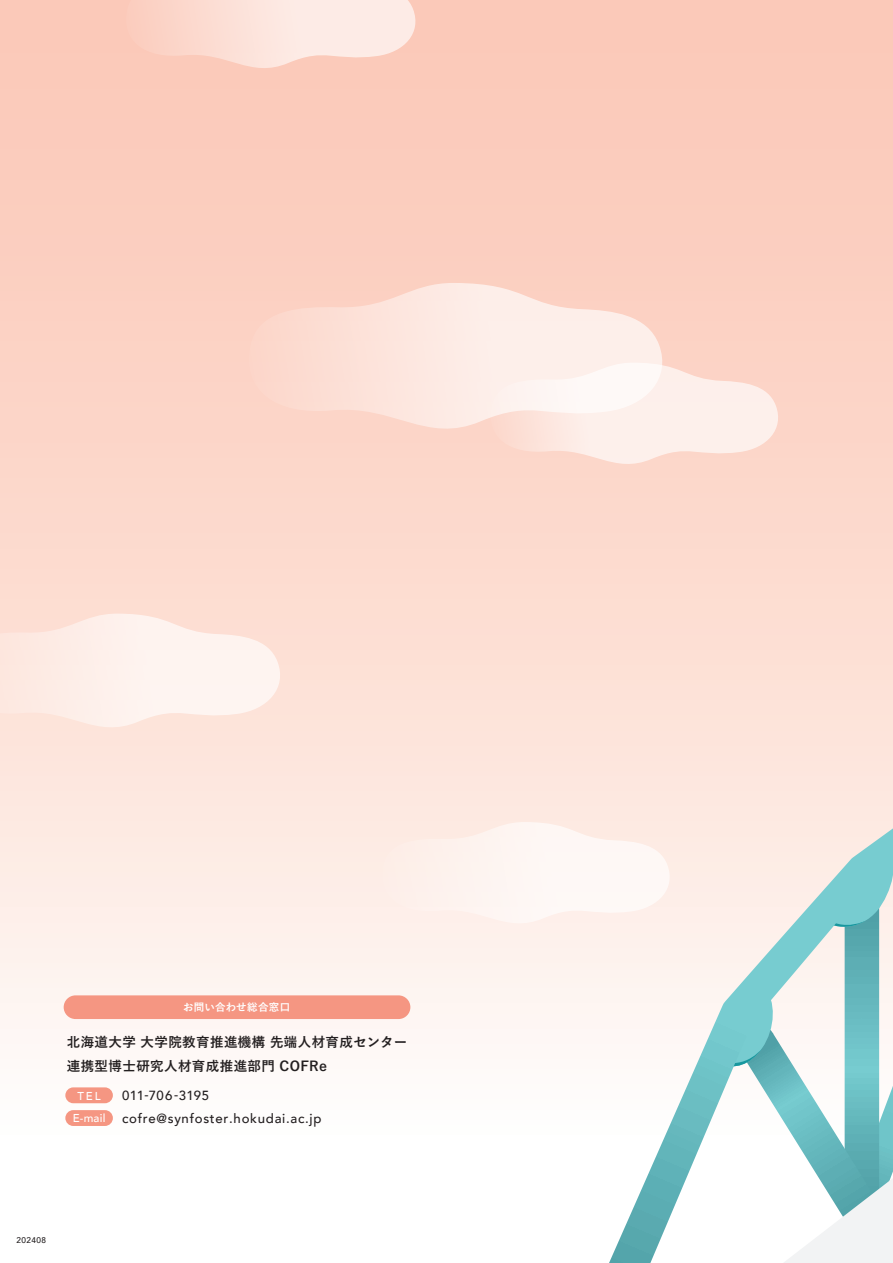
<style>
.page{position:relative;width:893px;height:1263px;background:#fff}
.page>*{position:absolute;margin:0;border:0;box-sizing:border-box;transform-origin:0 0}
.t1{font:700 13.5px/23.7px "Yu Go";letter-spacing:.03em;color:#231f20}
.t2{font:500 13.2px "Avenir";letter-spacing:.055em;color:#231f20}
.t3{font:500 13.2px "Avenir";letter-spacing:.025em;color:#231f20}
.t4{font:500 11.4px "Avenir";letter-spacing:.02em;color:#fff}
.t5{font:700 10.5px "Yu Go";letter-spacing:.03em;color:#fff}
.t6{font:500 8.25px "Avenir";letter-spacing:.055em;color:#231f20}
</style>
<div class="page">
<div style="left:0;top:0;width:893px;height:1263px;background:linear-gradient(to bottom,#fbc3b0,#fff)"></div>
<svg style="left:0;top:614px;width:280px;height:113px"></svg>
<svg style="left:249px;top:283px;width:413px;height:146px;background:#fce1d8"></svg>
<svg style="left:382px;top:822px;width:288px;height:101px"></svg>
<svg style="left:491px;top:363px;width:287px;height:101px"></svg>
<svg style="left:609px;top:828px;width:284px;height:435px"></svg>
<svg style="left:721px;top:852px;width:172px;height:411px"></svg>
<div style="left:65px;top:1087px;width:48px;height:16px;background:#f59682;border-radius:8px"></div>
<div style="left:64px;top:995px;width:346px;height:24px;background:#f59682;border-radius:12px"></div>
<div style="left:65px;top:1110px;width:48px;height:16px;background:#f59682;border-radius:8px"></div>
<svg style="left:126px;top:0;width:289px;height:68px;background:#fcded4"></svg>
<p class="t5" style="left:183px;top:1001px;width:109px">お問い合わせ総合窓口</p>
<p class="t1" style="left:67px;top:1031px;width:342px">北海道大学 大学院教育推進機構 先端人材育成センター連携型博士研究人材育成推進部門 COFRe</p>
<p class="t4" style="left:78px;top:1086px;width:24px">TEL</p>
<p class="t3" style="left:122px;top:1084px;width:89px">011-706-3195</p>
<p class="t4" style="left:73px;top:1108px;width:34px">E-mail</p>
<p class="t2" style="left:122px;top:1107px;width:201px">cofre@synfoster.hokudai.ac.jp</p>
<p class="t6" style="left:16px;top:1233px;width:31px">202408</p>
</div>
